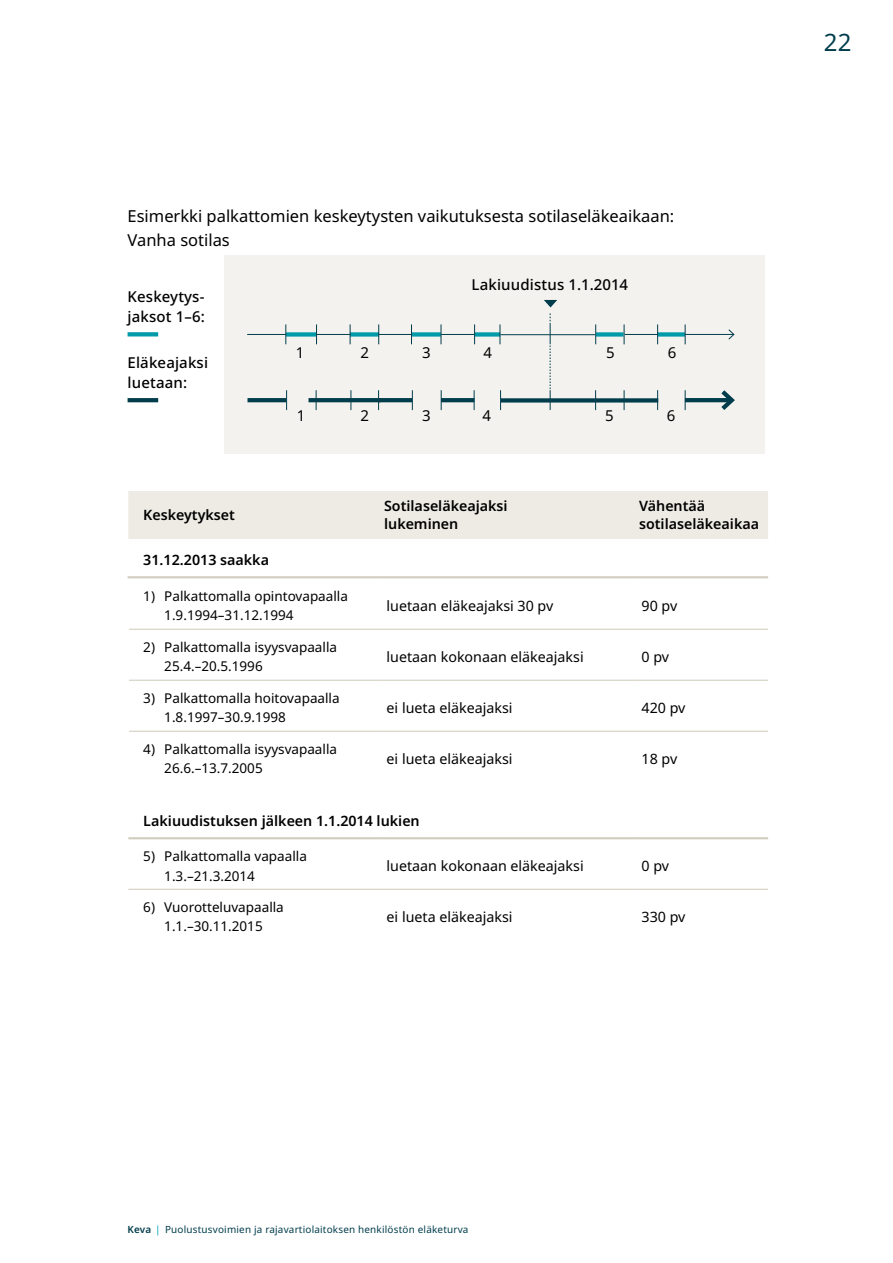
<style>
.page{position:relative;width:893px;height:1263px;background:#fff}
.page>*{position:absolute;margin:0;border:0;box-sizing:border-box;transform-origin:0 0}
.t1{font:24px "Noto Sans";color:#003d4c}
.Leipis_Noto_Sans_Regular_11_16{font:16.5px/24px "Noto Sans";color:#000}
.t2{font:500 15px/19.5px "Noto Sans";letter-spacing:.01em;color:#000}
.t3{font:15px "Noto Sans";color:#000}
.Table_Body_9_5_pt{font:14.25px "Noto Sans";color:#000}
.Table_Header_9_5_Noto_Sans_SB{font:600 14.25px/18px "Noto Sans";color:#000}
.t4{font:13.5px/19.5px "Noto Sans";color:#000}
.t5{font:9.9px "Noto Sans";letter-spacing:.02em;color:#003d4c}
.s1{font-weight:600}
.s2{color:#00a4b5}
</style>
<div class="page">
<div style="left:128px;top:491px;width:640px;height:48px;background:#edebe4"></div>
<svg style="left:128px;top:839px;width:640px;height:50px"></svg>
<svg style="left:129px;top:578px;width:639px;height:51px"></svg>
<svg style="left:129px;top:679px;width:639px;height:52px"></svg>
<hr style="left:128px;top:576px;width:250px;height:2px;background:#d1ccbd">
<hr style="left:378px;top:576px;width:255px;height:2px;background:#d1ccbd">
<hr style="left:633px;top:576px;width:135px;height:2px;background:#d1ccbd">
<hr style="left:128px;top:837px;width:250px;height:2px;background:#d1ccbd">
<hr style="left:378px;top:837px;width:255px;height:2px;background:#d1ccbd">
<hr style="left:633px;top:837px;width:135px;height:2px;background:#d1ccbd">
<hr style="left:128px;top:889px;width:250px;height:1px;background:#d1ccbd">
<hr style="left:378px;top:889px;width:255px;height:1px;background:#d1ccbd">
<hr style="left:633px;top:889px;width:135px;height:1px;background:#d1ccbd">
<hr style="left:129px;top:629px;width:249px;height:1px;background:#d1ccbd">
<hr style="left:378px;top:629px;width:255px;height:1px;background:#d1ccbd">
<hr style="left:633px;top:629px;width:135px;height:1px;background:#d1ccbd">
<hr style="left:129px;top:680px;width:249px;height:1px;background:#d1ccbd">
<hr style="left:378px;top:680px;width:255px;height:1px;background:#d1ccbd">
<hr style="left:633px;top:680px;width:135px;height:1px;background:#d1ccbd">
<hr style="left:129px;top:731px;width:249px;height:1px;background:#d1ccbd">
<hr style="left:378px;top:731px;width:255px;height:1px;background:#d1ccbd">
<hr style="left:633px;top:731px;width:135px;height:1px;background:#d1ccbd">
<div style="left:225px;top:255px;width:540px;height:198px;background:#f4f2ee"></div>
<svg style="left:128px;top:332px;width:30px;height:4px"></svg>
<svg style="left:128px;top:398px;width:30px;height:4px"></svg>
<hr style="left:247px;top:334px;width:39px;height:1px;background:#003d4c">
<hr style="left:501px;top:334px;width:49px;height:1px;background:#003d4c">
<hr style="left:317px;top:334px;width:33px;height:1px;background:#003d4c">
<div style="left:286px;top:332px;width:30px;height:5px;background:#009aa8"></div>
<div style="left:350px;top:332px;width:29px;height:5px;background:#009aa8"></div>
<div style="left:412px;top:332px;width:29px;height:5px;background:#009aa8"></div>
<div style="left:475px;top:332px;width:25px;height:5px;background:#009aa8"></div>
<div style="left:596px;top:332px;width:27px;height:5px;background:#009aa8"></div>
<div style="left:657px;top:332px;width:28px;height:5px;background:#009aa8"></div>
<hr style="left:379px;top:334px;width:33px;height:1px;background:#003d4c">
<hr style="left:441px;top:334px;width:33px;height:1px;background:#003d4c">
<hr style="left:625px;top:334px;width:33px;height:1px;background:#003d4c">
<svg style="left:657px;top:324px;width:1px;height:20px"></svg>
<svg style="left:624px;top:324px;width:1px;height:20px"></svg>
<svg style="left:685px;top:324px;width:1px;height:20px"></svg>
<hr style="left:550px;top:334px;width:45px;height:1px;background:#003d4c">
<hr style="left:685px;top:334px;width:49px;height:1px;background:#003d4c">
<svg style="left:728px;top:329px;width:7px;height:11px"></svg>
<svg style="left:595px;top:324px;width:1px;height:20px"></svg>
<svg style="left:500px;top:324px;width:1px;height:20px"></svg>
<svg style="left:441px;top:324px;width:1px;height:20px"></svg>
<svg style="left:411px;top:324px;width:1px;height:20px"></svg>
<svg style="left:378px;top:324px;width:1px;height:20px"></svg>
<svg style="left:350px;top:324px;width:1px;height:20px"></svg>
<svg style="left:316px;top:324px;width:1px;height:20px"></svg>
<svg style="left:285px;top:324px;width:1px;height:20px"></svg>
<svg style="left:474px;top:324px;width:1px;height:20px"></svg>
<svg style="left:624px;top:390px;width:1px;height:20px"></svg>
<svg style="left:412px;top:390px;width:1px;height:20px"></svg>
<svg style="left:351px;top:390px;width:1px;height:20px"></svg>
<svg style="left:378px;top:390px;width:1px;height:20px"></svg>
<svg style="left:316px;top:390px;width:1px;height:20px"></svg>
<svg style="left:595px;top:390px;width:1px;height:20px"></svg>
<svg style="left:247px;top:398px;width:39px;height:4px"></svg>
<svg style="left:381px;top:398px;width:31px;height:4px"></svg>
<svg style="left:442px;top:398px;width:32px;height:4px"></svg>
<hr style="left:685px;top:398px;width:47px;height:4px;background:#003d4c">
<svg style="left:717px;top:390px;width:18px;height:20px"></svg>
<div style="left:501px;top:398px;width:157px;height:5px;background:#003d4c"></div>
<svg style="left:309px;top:398px;width:72px;height:4px"></svg>
<svg style="left:544px;top:300px;width:13px;height:7px"></svg>
<svg style="left:286px;top:390px;width:1px;height:20px"></svg>
<svg style="left:474px;top:390px;width:1px;height:20px"></svg>
<svg style="left:441px;top:390px;width:1px;height:20px"></svg>
<svg style="left:500px;top:390px;width:1px;height:20px"></svg>
<svg style="left:657px;top:390px;width:1px;height:20px"></svg>
<svg style="left:685px;top:390px;width:1px;height:20px"></svg>
<svg style="left:550px;top:313px;width:1px;height:97px"></svg>
<p class="Leipis_Noto_Sans_Regular_11_16" style="left:128px;top:204px;width:548px">Esimerkki palkattomien keskeytysten vaikutuksesta sotilaseläkeaikaan:<br>Vanha sotilas</p>
<p class="t2" style="left:128px;top:287px;width:79px">Keskeytys&shy;jaksot 1–6:</p>
<p class="t2" style="left:128px;top:353px;width:82px">Eläkeajaksi luetaan:</p>
<p class="t2" style="left:471px;top:275px;width:158px">Lakiuudistus 1.1.2014</p>
<p class="t3" style="left:296px;top:342px;width:10px">1</p>
<p class="t3" style="left:360px;top:342px;width:10px">2</p>
<p class="t3" style="left:422px;top:342px;width:10px">3</p>
<p class="t3" style="left:484px;top:342px;width:10px">4</p>
<p class="t3" style="left:606px;top:342px;width:10px">5</p>
<p class="t3" style="left:668px;top:342px;width:10px">6</p>
<p class="t3" style="left:297px;top:405px;width:10px">1</p>
<p class="t3" style="left:360px;top:405px;width:10px">2</p>
<p class="t3" style="left:422px;top:405px;width:10px">3</p>
<p class="t3" style="left:482px;top:405px;width:10px">4</p>
<p class="t3" style="left:605px;top:405px;width:10px">5</p>
<p class="t3" style="left:667px;top:405px;width:10px">6</p>
<p class="Table_Header_9_5_Noto_Sans_SB" style="left:143px;top:507px;width:93px">Keskeytykset</p>
<p class="Table_Header_9_5_Noto_Sans_SB" style="left:384px;top:498px;width:125px">Sotilaseläkeajaksi lukeminen</p>
<p class="Table_Header_9_5_Noto_Sans_SB" style="left:639px;top:498px;width:122px">Vähentää sotilaseläkeaikaa</p>
<p class="Table_Header_9_5_Noto_Sans_SB" style="left:143px;top:551px;width:127px">31.12.2013 saakka</p>
<p class="t4" style="left:164px;top:586px;width:185px;text-indent:-21px">1) Palkattomalla opintovapaalla<br>1.9.1994–31.12.1994</p>
<p class="Table_Body_9_5_pt" style="left:387px;top:595px;width:168px">luetaan eläkeajaksi 30 pv</p>
<p class="Table_Body_9_5_pt" style="left:642px;top:595px;width:37px">90 pv</p>
<p class="t4" style="left:164px;top:637px;width:174px;text-indent:-21px">2) Palkattomalla isyysvapaalla<br>25.4.–20.5.1996</p>
<p class="Table_Body_9_5_pt" style="left:387px;top:647px;width:199px">luetaan kokonaan eläkeajaksi</p>
<p class="Table_Body_9_5_pt" style="left:642px;top:647px;width:29px">0 pv</p>
<p class="t4" style="left:164px;top:688px;width:177px;text-indent:-21px">3) Palkattomalla hoitovapaalla<br>1.8.1997–30.9.1998</p>
<p class="Table_Body_9_5_pt" style="left:387px;top:698px;width:127px">ei lueta eläkeajaksi</p>
<p class="Table_Body_9_5_pt" style="left:642px;top:698px;width:45px">420 pv</p>
<p class="t4" style="left:164px;top:739px;width:174px;text-indent:-21px">4) Palkattomalla isyysvapaalla<br>26.6.–13.7.2005</p>
<p class="Table_Body_9_5_pt" style="left:387px;top:749px;width:127px">ei lueta eläkeajaksi</p>
<p class="Table_Body_9_5_pt" style="left:642px;top:749px;width:37px">18 pv</p>
<p class="Table_Header_9_5_Noto_Sans_SB" style="left:143px;top:812px;width:278px">Lakiuudistuksen jälkeen 1.1.2014 lukien</p>
<p class="t4" style="left:164px;top:847px;width:144px;text-indent:-21px">5) Palkattomalla vapaalla<br>1.3.–21.3.2014</p>
<p class="Table_Body_9_5_pt" style="left:387px;top:856px;width:199px">luetaan kokonaan eläkeajaksi</p>
<p class="Table_Body_9_5_pt" style="left:642px;top:856px;width:29px">0 pv</p>
<p class="t4" style="left:143px;top:897px;width:142px;text-align:center">6) Vuorotteluvapaalla<br>1.1.–30.11.2015</p>
<p class="Table_Body_9_5_pt" style="left:387px;top:907px;width:127px">ei lueta eläkeajaksi</p>
<p class="Table_Body_9_5_pt" style="left:642px;top:907px;width:45px">330 pv</p>
<h1 class="t1" style="left:824px;top:25px;width:29px">22</h1>
<p class="t5" style="left:128px;top:1223px;width:342px"><span class="s1">Keva</span> <span class="s2">|</span> Puolustusvoimien ja rajavartiolaitoksen henkilöstön eläketurva</p>
</div>
